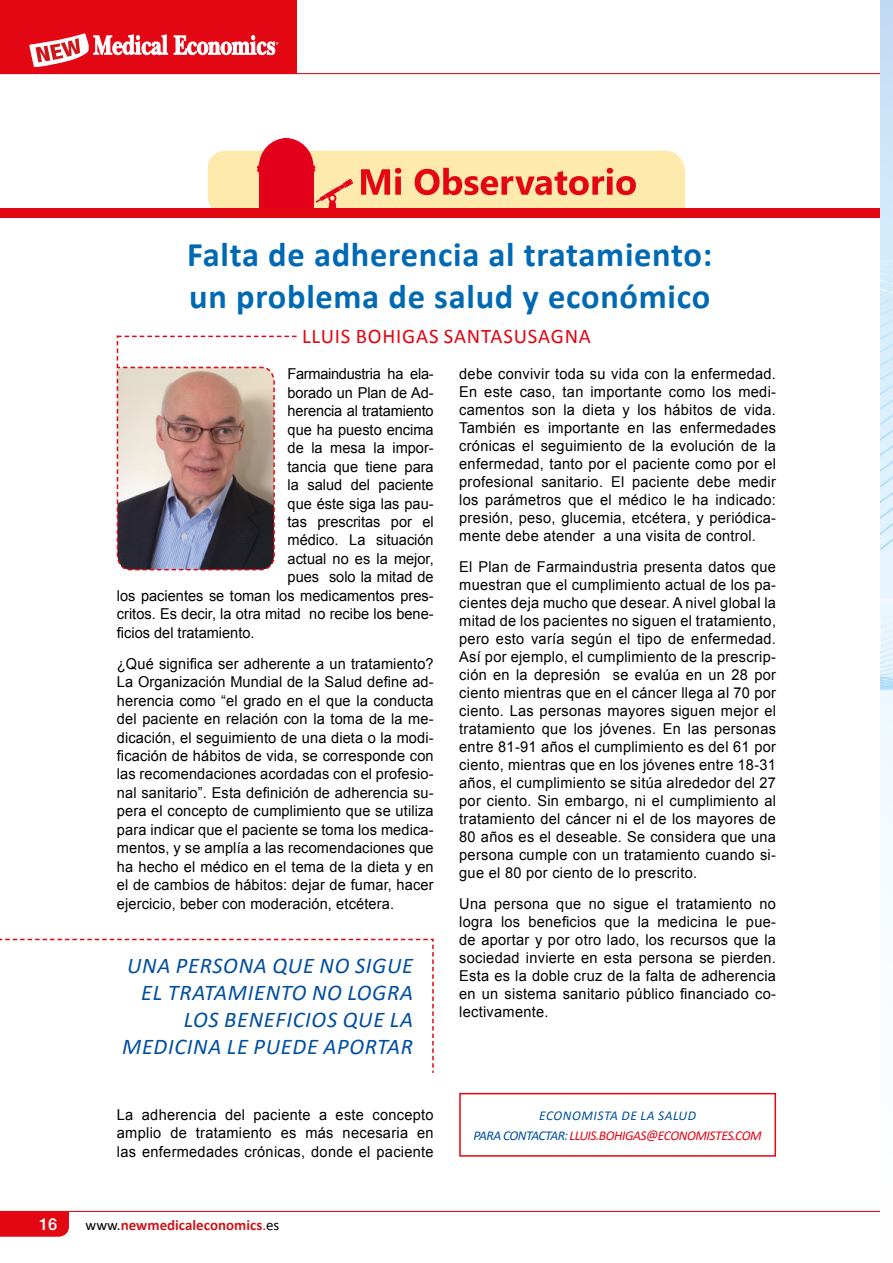
<style>
.page{position:relative;width:893px;height:1263px;background:#fff}
.page>*{position:absolute;margin:0;border:0;box-sizing:border-box;transform-origin:0 0}
.t1{font:700 34.5px/41.4px "Calibri";letter-spacing:.02em;color:#0069b4}
.t2{font:italic 22.5px/27px "Calibri";letter-spacing:.03em;color:#004f9f;text-align:right}
.t3{font:20.85px "Calibri";letter-spacing:.04em;color:#e30613}
.t4{font:500 16.5px "Helvetica Neue LT Std";color:#fff}
.t5{font:15px/18px "Arial";color:#000;text-align:justify}
.t6{font:700 15px "Calibri";color:#cd171a}
.t7{font:15px "Arial";letter-spacing:-.02em;color:#000}
.t8{font:italic 13.5px/20.4px "Calibri";letter-spacing:-.03em;color:#004f9f;text-align:center}
.s1{font-weight:400;color:#000}
.s2{font-weight:400}
.s3{color:#e30613}
</style>
<div class="page">
<div style="left:0;top:1212px;width:69px;height:25px;background:#e30613"></div>
<div style="left:0;top:0;width:297px;height:74px;background:#e30613"></div>
<svg style="left:29px;top:33px;width:250px;height:34px"></svg>
<hr style="left:0;top:73px;width:893px;height:1px;background:#e30613">
<hr style="left:0;top:1211px;width:893px;height:1px;background:#e30613">
<svg style="left:259px;top:138px;width:54px;height:57px"></svg>
<div style="left:264px;top:138px;width:45px;height:57px;background:#e3001a;border-radius:50%"></div>
<svg style="left:208px;top:151px;width:477px;height:58px"></svg>
<div style="left:0;top:209px;width:893px;height:9px;background:#e30613"></div>
<img style="left:116px;top:335px;width:181px;height:236px">
<div style="left:459px;top:1093px;width:317px;height:64px;background:#fff;border:2px solid #e30613"></div>
<svg style="left:0;top:938px;width:434px;height:135px"></svg>
<img style="left:880px;top:0;width:13px;height:1212px">
<h1 class="t1" style="left:187px;top:234px;width:526px">Falta de adherencia al tratamiento: un problema de salud y económico</h1>
<h3 class="t3" style="left:302px;top:323px;width:290px">LLUIS BOHIGAS SANTASUSAGNA</h3>
<p class="t7" style="left:288px;top:364px;width:148px">Farmaindustria ha ela-</p>
<p class="t5" style="left:288px;top:384px;width:148px">borado un Plan de Ad-</p>
<p class="t5" style="left:288px;top:402px;width:148px">herencia al tratamiento</p>
<p class="t5" style="left:288px;top:421px;width:148px">que ha puesto encima</p>
<p class="t5" style="left:288px;top:439px;width:148px">de la mesa la impor-</p>
<p class="t5" style="left:288px;top:457px;width:148px">tancia que tiene para</p>
<p class="t5" style="left:288px;top:476px;width:148px">la salud del paciente</p>
<p class="t5" style="left:288px;top:494px;width:148px">que éste siga las pau-</p>
<p class="t5" style="left:288px;top:513px;width:148px">tas prescritas por el</p>
<p class="t5" style="left:288px;top:531px;width:148px">médico. La situación</p>
<p class="t5" style="left:288px;top:550px;width:148px">actual no es la mejor,</p>
<p class="t5" style="left:288px;top:568px;width:148px">pues solo la mitad de</p>
<p class="t5" style="left:117px;top:587px;width:318px">los pacientes se toman los medicamentos pres-</p>
<p class="t5" style="left:117px;top:605px;width:318px">critos. Es decir, la otra mitad no recibe los bene-</p>
<p class="t5" style="left:117px;top:623px;width:139px">ficios del tratamiento.</p>
<p class="t5" style="left:117px;top:654px;width:318px;line-height:18.5px">¿Qué significa ser adherente a un tratamiento?<br>La Organización Mundial de la Salud define ad&shy;herencia como “el grado en el que la conducta del paciente en relación con la toma de la me&shy;dicación, el seguimiento de una dieta o la modi&shy;ficación de hábitos de vida, se corresponde con las recomendaciones acordadas con el profesio&shy;nal sanitario”. Esta definición de adherencia su&shy;pera el concepto de cumplimiento que se utiliza para indicar que el paciente se toma los medica&shy;mentos, y se amplía a las recomendaciones que ha hecho el médico en el tema de la dieta y en el de cambios de hábitos: dejar de fumar, hacer ejercicio, beber con moderación, etcétera.</p>
<h2 class="t2" style="left:122px;top:951px;width:292px">UNA PERSONA QUE NO SIGUE<br>EL TRATAMIENTO NO LOGRA<br>LOS BENEFICIOS QUE LA<br>MEDICINA LE PUEDE APORTAR</h2>
<p class="t5" style="left:117px;top:1105px;width:318px;line-height:18.5px">La adherencia del paciente a este concepto amplio de tratamiento es más necesaria en las enfermedades crónicas, donde el paciente</p>
<p class="t4" style="left:39px;top:1214px;width:20px">16</p>
<p class="t6" style="left:86px;top:1215px;width:195px"><span class="s1">www.</span>newmedicaleconomics<span class="s2">.</span><span class="s1">es</span></p>
<p class="t5" style="left:459px;top:365px;width:318px">debe convivir toda su vida con la enfermedad.<br>En este caso, tan importante como los medi&shy;camentos son la dieta y los hábitos de vida.<br>También es importante en las enfermedades crónicas el seguimiento de la evolución de la enfermedad, tanto por el paciente como por el profesional sanitario. El paciente debe medir los parámetros que el médico le ha indicado: presión, peso, glucemia, etcétera, y periódica&shy;mente debe atender a una visita de control.</p>
<p class="t5" style="left:459px;top:558px;width:318px">El Plan de Farmaindustria presenta datos que muestran que el cumplimiento actual de los pa&shy;cientes deja mucho que desear. A nivel global la mitad de los pacientes no siguen el tratamiento, pero esto varía según el tipo de enfermedad.<br>Así por ejemplo, el cumplimiento de la prescrip&shy;ción en la depresión se evalúa en un 28 por ciento mientras que en el cáncer llega al 70 por ciento. Las personas mayores siguen mejor el tratamiento que los jóvenes. En las personas entre 81-91 años el cumplimiento es del 61 por ciento, mientras que en los jóvenes entre 18-31 años, el cumplimiento se sitúa alrededor del 27 por ciento. Sin embargo, ni el cumplimiento al tratamiento del cáncer ni el de los mayores de 80 años es el deseable. Se considera que una persona cumple con un tratamiento cuando si&shy;gue el 80 por ciento de lo prescrito.</p>
<p class="t5" style="left:459px;top:895px;width:318px">Una persona que no sigue el tratamiento no logra los beneficios que la medicina le pue&shy;de aportar y por otro lado, los recursos que la sociedad invierte en esta persona se pierden.<br>Esta es la doble cruz de la falta de adherencia en un sistema sanitario público financiado co&shy;lectivamente.</p>
<p class="t8" style="left:473px;top:1104px;width:290px">ECONOMISTA DE LA SALUD<br>PARA CONTACTAR: <span class="s3">LLUIS.BOHIGAS@ECONOMISTES.COM</span></p>
</div>
